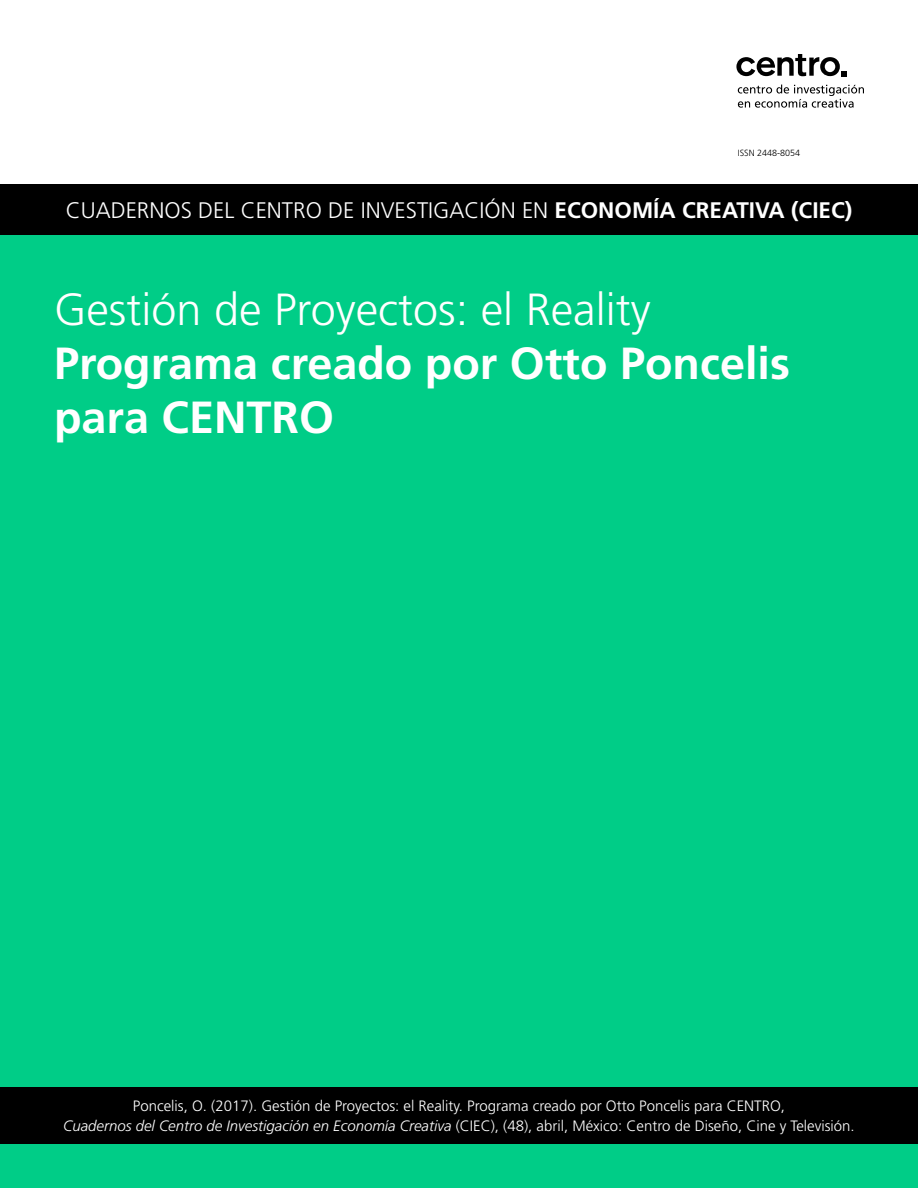
<style>
.page{position:relative;width:918px;height:1188px;background:#fff}
.page>*{position:absolute;margin:0;border:0;box-sizing:border-box;transform-origin:0 0}
.t1{font:700 45px/54.2px "Frutiger";color:#fff}
.t2{font:300 45px "Frutiger";color:#fff}
.t3{font:300 22.5px "Frutiger";color:#fff}
.t4{font:300 15px/19.5px "Frutiger";color:#fff;text-align:center}
.t5{font:300 9px "Frutiger";color:#000}
.s1{font-weight:700}
.s2{font-style:italic}
</style>
<div class="page">
<div style="left:0;top:185px;width:918px;height:1003px;background:#00cd87"></div>
<div style="left:0;top:1087px;width:918px;height:57px;background:#000"></div>
<svg style="left:736px;top:54px;width:111px;height:23px"></svg>
<svg style="left:738px;top:85px;width:126px;height:23px"></svg>
<div style="left:0;top:185px;width:918px;height:50px;background:#000"></div>
<p class="t5" style="left:738px;top:148px;width:64px">ISSN 2448-8054</p>
<h2 class="t3" style="left:66px;top:198px;width:788px">CUADERNOS DEL CENTRO DE INVESTIGACIÓN EN <span class="s1">ECONOMÍA CREATIVA (CIEC)</span></h2>
<h1 class="t2" style="left:54px;top:284px;width:598px">Gestión de Proyectos: el Reality</h1>
<h1 class="t1" style="left:54px;top:336px;width:738px">Programa creado por Otto Poncelis para CENTRO</h1>
<p class="t4" style="left:63px;top:1097px;width:793px">Poncelis, O. (2017). Gestión de Proyectos: el Reality. Programa creado por Otto Poncelis para CENTRO,<br><span class="s2">Cuadernos del Centro de Investigación en Economía Creativa</span> (CIEC), (48), abril, México: Centro de Diseño, Cine y Televisión.</p>
</div>
